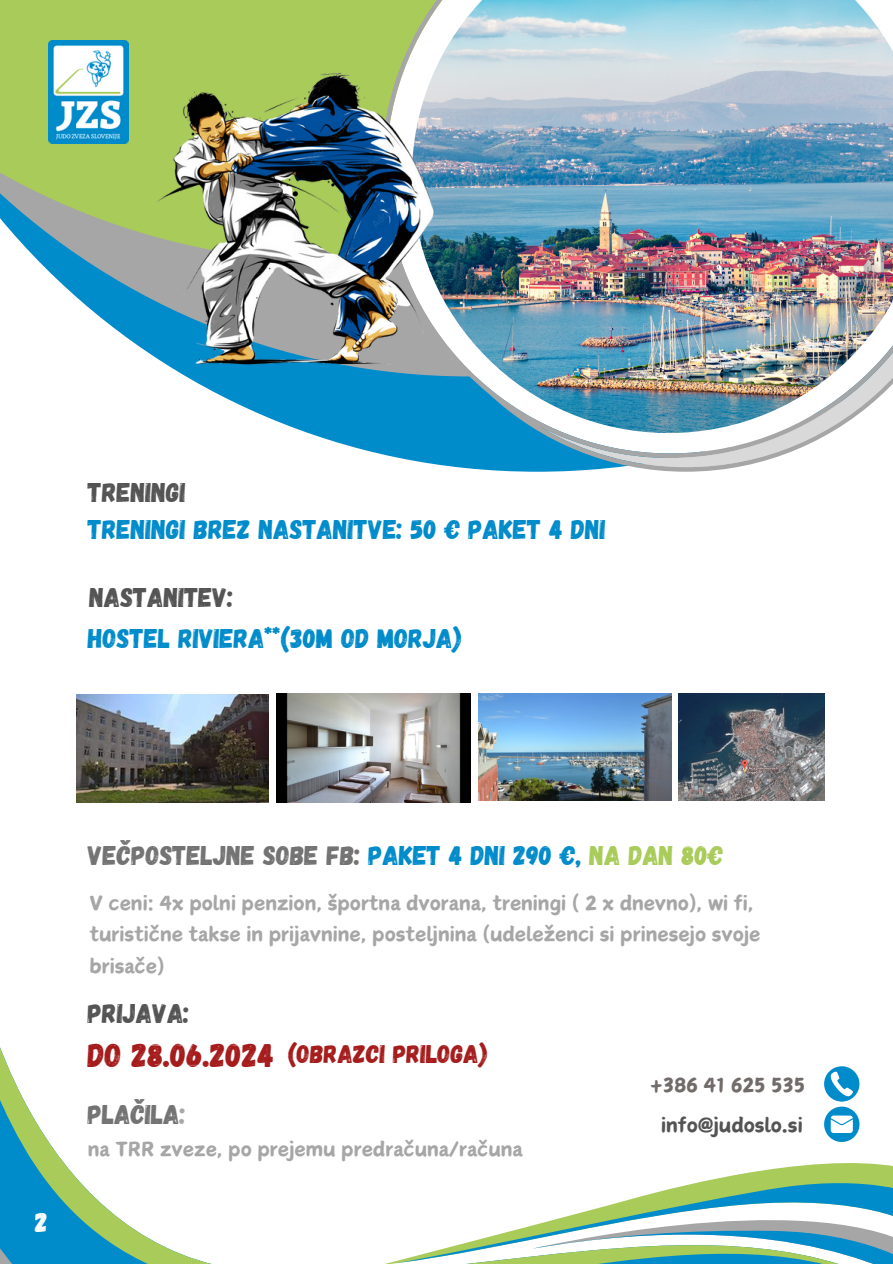
<style>
.page{position:relative;width:893px;height:1264px;background:#fff}
.page>*{position:absolute;margin:0;border:0;box-sizing:border-box;transform-origin:0 0}
.t1{font:33px "Gagalin";color:#a61c1c}
.t2{font:27px "Gagalin";color:#008bcb}
.t3{font:27px "Gagalin";color:#737373}
.t4{font:27px "Gagalin";color:#545454}
.t5{font:27px "Gagalin";color:#fff}
.t6{font:25.5px "Gagalin";color:#a61c1c}
.t7{font:22.5px/31.5px "Canva Champion";color:#a6a6a6}
.t8{font:22.5px "Canva Champion";color:#545454}
.t9{font:22.5px "Canva Champion";color:#716c6a}
.s1{color:#008bcb}
.s2{color:#a8cb59}
.s3{color:#a6a6a6}
</style>
<div class="page">
<svg style="left:236px;top:403px;width:145px;height:51px;fill:#008bcb"></svg>
<svg style="left:39px;top:262px;width:60px;height:54px"></svg>
<svg style="left:0;top:0;width:381px;height:262px;background:#9dc370"></svg>
<svg style="left:381px;top:0;width:449px;height:471px"></svg>
<img style="left:412px;top:0;width:480px;height:433px">
<img style="left:99px;top:27px;width:376px;height:376px">
<svg style="left:0;top:1047px;width:860px;height:216px"></svg>
<svg style="left:380px;top:1147px;width:512px;height:116px"></svg>
<svg style="left:396px;top:1175px;width:496px;height:88px"></svg>
<svg style="left:824px;top:1066px;width:34px;height:75px"></svg>
<img style="left:76px;top:694px;width:193px;height:108px">
<img style="left:277px;top:693px;width:193px;height:109px">
<img style="left:478px;top:693px;width:193px;height:107px">
<img style="left:678px;top:693px;width:146px;height:107px">
<img style="left:48px;top:41px;width:80px;height:102px">
<h3 class="t4" style="left:88px;top:474px;width:99px">TRENINGI</h3>
<p class="t2" style="left:88px;top:511px;width:519px">TRENINGI BREZ NASTANITVE: 50 € PAKET 4 DNI</p>
<p class="t4" style="left:89px;top:579px;width:145px">NASTANITEV:</p>
<p class="t2" style="left:88px;top:621px;width:375px">HOSTEL RIVIERA**(30M OD MORJA)</p>
<h1 class="t5" style="left:35px;top:1205px;width:14px">2</h1>
<p class="t3" style="left:88px;top:837px;width:637px">VEČPOSTELJNE SOBE FB: <span class="s1">PAKET 4 DNI 290 €,</span> <span class="s2">NA DAN 80€</span></p>
<p class="t7" style="left:89px;top:885px;width:672px">V ceni: 4x polni penzion, športna dvorana, treningi ( 2 x dnevno), wi fi, turistične takse in prijavnine, posteljnina (udeleženci si prinesejo svoje brisače)</p>
<h3 class="t4" style="left:88px;top:995px;width:103px">PRIJAVA:</h3>
<h3 class="t1" style="left:88px;top:1033px;width:188px">DO 28.06.2024</h3>
<p class="t6" style="left:288px;top:1037px;width:201px">(OBRAZCI PRILOGA)</p>
<h3 class="t3" style="left:88px;top:1096px;width:99px">PLAČILA<span class="s3">:</span></h3>
<p class="t7" style="left:88px;top:1131px;width:436px">na TRR zveze, po prejemu predračuna/računa</p>
<p class="t9" style="left:650px;top:1072px;width:156px">+386 41 625 535</p>
<p class="t8" style="left:661px;top:1113px;width:143px">info@judoslo.si</p>
</div>
